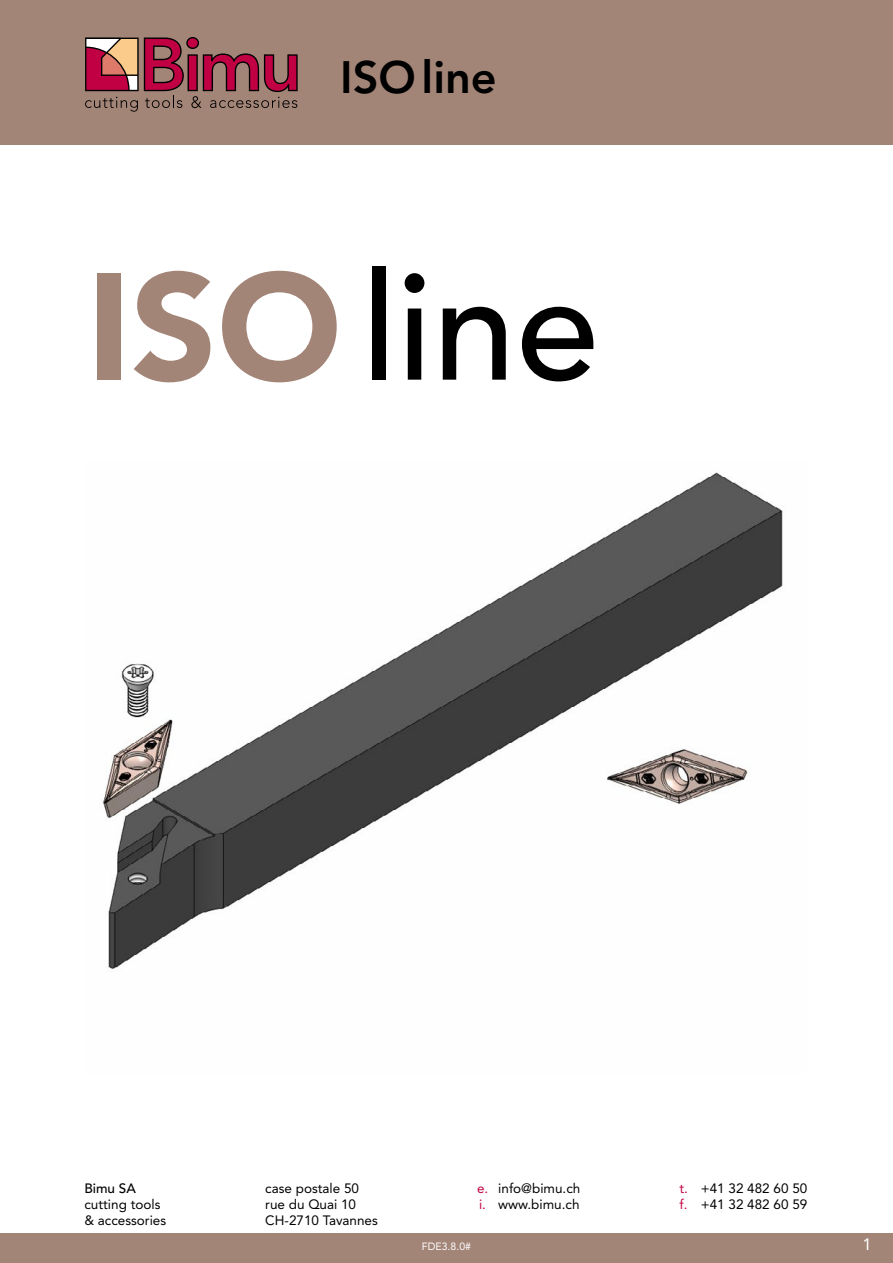
<style>
.page{position:relative;width:893px;height:1263px;background:#fff}
.page>*{position:absolute;margin:0;border:0;box-sizing:border-box;transform-origin:0 0}
.t1{font:500 150px "Avenir";color:#000}
.t2{font:800 45px "Avenir";color:#000}
.t3{font:16.5px "Avenir";color:#fff}
.t4{font:13.5px/16.2px "Avenir";color:#000}
.t5{font:500 13.5px "Avenir";color:#000}
.t6{font:10.5px "Avenir";color:#fff}
.s1{font-weight:900;color:#a38578}
.s2{color:#c10044}
</style>
<div class="page">
<div style="left:0;top:1233px;width:893px;height:30px;background:#a38578"></div>
<div style="left:0;top:0;width:893px;height:145px;background:#a38578"></div>
<svg style="left:85px;top:37px;width:213px;height:75px"></svg>
<img style="left:102px;top:472px;width:681px;height:497px">
<h2 class="t2" style="left:340px;top:51px;width:158px">ISOline</h2>
<h1 class="t1" style="left:86px;top:241px;width:514px"><span class="s1">ISO</span>line</h1>
<p class="t5" style="left:84px;top:1180px;width:53px">Bimu SA</p>
<p class="t4" style="left:84px;top:1196px;width:83px">cutting tools &amp; accessories</p>
<p class="t4" style="left:265px;top:1180px;width:114px">case postale 50 rue du Quai 10<br>CH-2710 Tavannes</p>
<p class="t4" style="left:477px;top:1180px;width:105px"><span class="s2">e.</span> info@bimu.ch <span class="s2">i.</span> www.bimu.ch</p>
<p class="t4" style="left:679px;top:1180px;width:129px"><span class="s2">t.</span> +41 32 482 60 50 <span class="s2">f.</span> +41 32 482 60 59</p>
<p class="t6" style="left:422px;top:1240px;width:51px">FDE3.8.0#</p>
<p class="t3" style="left:862px;top:1235px;width:11px">1</p>
</div>
